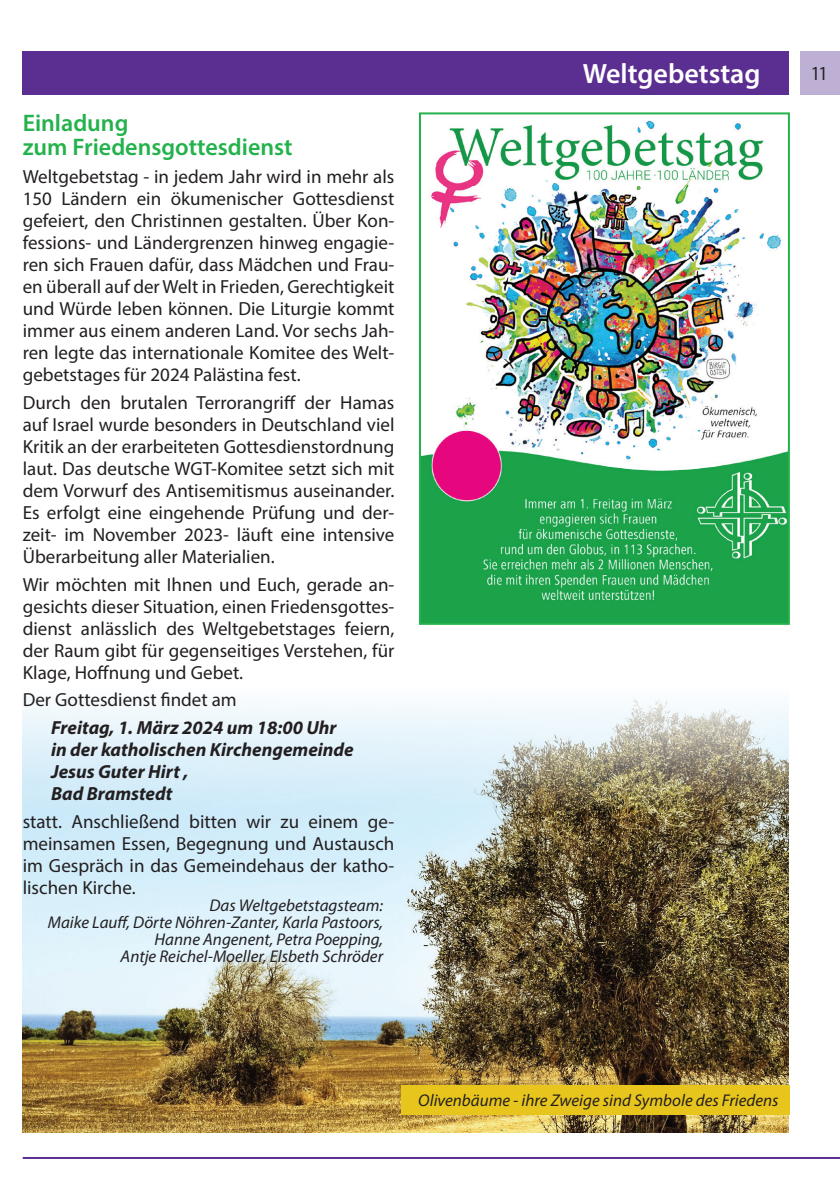
<style>
.page{position:relative;width:840px;height:1191px;background:#fff}
.page>*{position:absolute;margin:0;border:0;box-sizing:border-box;transform-origin:0 0}
.t1{font:600 28px "Myriad Pro";color:#fff}
.t2{font:600 24px/24px "Myriad Pro";color:#23b24b}
.t3{font:condensed 20px "Myriad Pro";color:#231f20}
.t4{font:19px/22px "Myriad Pro";color:#231f20;text-align:justify}
.t5{font:italic 700 19px/22px "Myriad Pro";color:#231f20}
.t6{font:italic 17px/17px "Myriad Pro";color:#231f20;text-align:right}
</style>
<div class="page">
<div style="left:799px;top:51px;width:40px;height:43px;background:#beafd4"></div>
<div style="left:23px;top:51px;width:765px;height:43px;background:#5b2e91"></div>
<hr style="left:23px;top:1157px;width:816px;height:2px;background:#5b2e91">
<img style="left:422px;top:120px;width:364px;height:502px">
<div style="left:419px;top:112px;width:370px;height:513px;border:2px solid #23b24b"></div>
<img style="left:23px;top:698px;width:765px;height:434px">
<div style="left:401px;top:1085px;width:388px;height:29px;background:#e8c51d"></div>
<p class="t2" style="left:23px;top:111px;width:271px">Einladung<br>zum Friedensgottesdienst</p>
<p class="t4" style="left:23px;top:165px;width:373px">Weltgebetstag - in jedem Jahr wird in mehr als 150 Ländern ein ökumenischer Gottesdienst gefeiert, den Christinnen gestalten. Über Kon&shy;fessions- und Ländergrenzen hinweg engagie&shy;ren sich Frauen dafür, dass Mädchen und Frau&shy;en überall auf der Welt in Frieden, Gerechtigkeit und Würde leben können. Die Liturgie kommt immer aus einem anderen Land. Vor sechs Jah&shy;ren legte das internationale Komitee des Welt&shy;gebetstages für 2024 Palästina fest.</p>
<p class="t4" style="left:23px;top:391px;width:373px">Durch den brutalen Terrorangriff der Hamas auf Israel wurde besonders in Deutschland viel Kritik an der erarbeiteten Gottesdienstordnung laut. Das deutsche WGT-Komitee setzt sich mit dem Vorwurf des Antisemitismus auseinander.<br>Es erfolgt eine eingehende Prüfung und der&shy;zeit- im November 2023- läuft eine intensive Überarbeitung aller Materialien.</p>
<p class="t4" style="left:23px;top:573px;width:373px">Wir möchten mit Ihnen und Euch, gerade an&shy;gesichts dieser Situation, einen Friedensgottes&shy;dienst anlässlich des Weltgebetstages feiern, der Raum gibt für gegenseitiges Verstehen, für Klage, Hoffnung und Gebet.</p>
<p class="t4" style="left:23px;top:688px;width:215px">Der Gottesdienst findet am</p>
<p class="t5" style="left:51px;top:716px;width:304px">Freitag, 1. März 2024 um 18:00 Uhr in der katholischen Kirchengemeinde<br>Jesus Guter Hirt ,<br>Bad Bramstedt</p>
<p class="t4" style="left:23px;top:810px;width:373px">statt. Anschließend bitten wir zu einem ge&shy;meinsamen Essen, Begegnung und Austausch im Gespräch in das Gemeindehaus der katho&shy;lischen Kirche.</p>
<p class="t6" style="left:48px;top:896px;width:336px">Das Weltgebetstagsteam:<br>Maike Lauff, Dörte Nöhren-Zanter, Karla Pastoors, Hanne Angenent, Petra Poepping,<br>Antje Reichel-Moeller, Elsbeth Schröder</p>
<h1 class="t1" style="left:582px;top:56px;width:179px">Weltgebetstag</h1>
<p class="t3" style="left:811px;top:62px;width:17px">11</p>
<p class="t6" style="left:418px;top:1091px;width:361px">Olivenbäume - ihre Zweige sind Symbole des Friedens</p>
</div>
